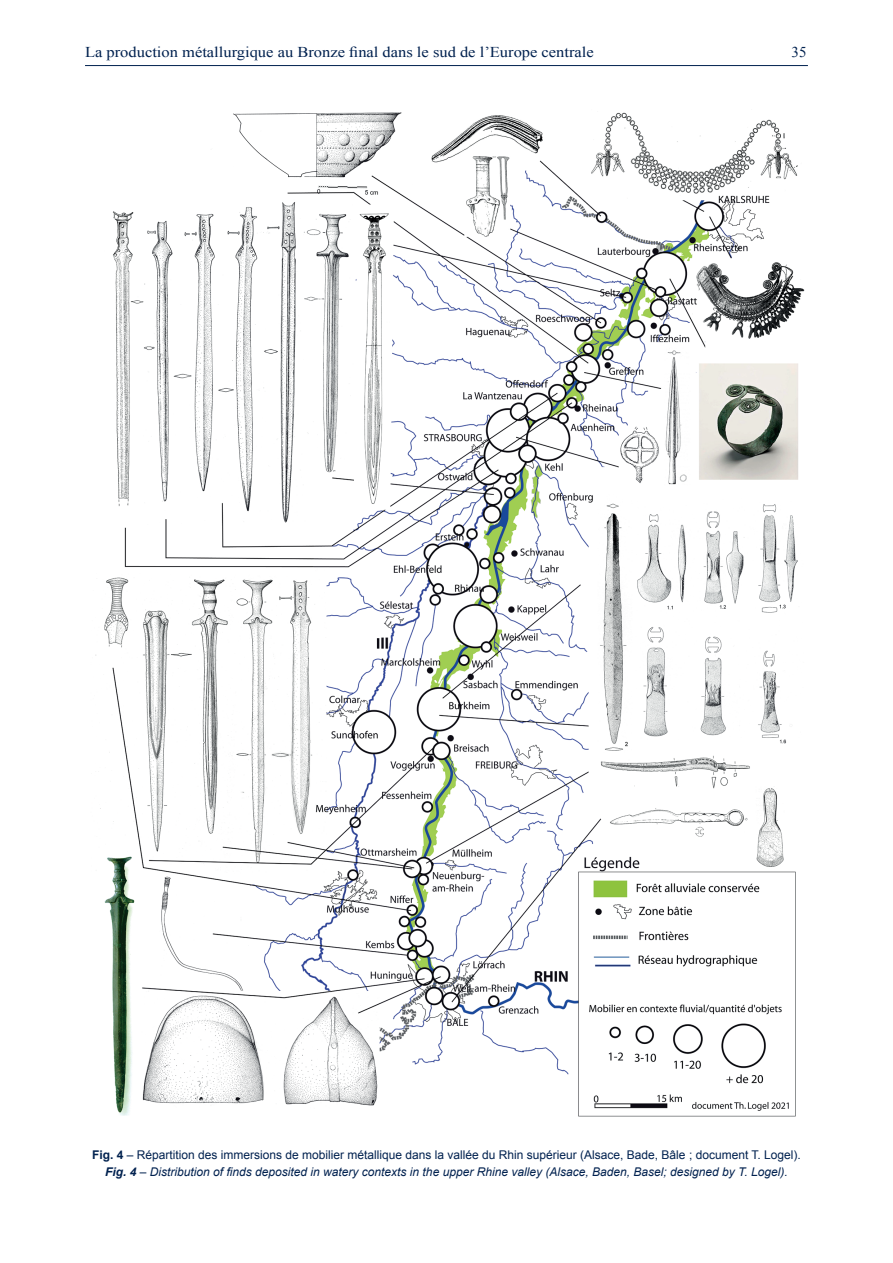
<style>
.page{position:relative;width:893px;height:1263px;background:#fff}
.page>*{position:absolute;margin:0;border:0;box-sizing:border-box;transform-origin:0 0}
.t1{font:15px "Times New Roman";color:#00214f;scale:1.1 1}
.t2{font:15px "Times New Roman";color:#00214f}
.t3{font:12px/16.5px "Arial";color:#00214f;text-align:center}
.s1{font-weight:700}
.s2{font-weight:700;font-style:italic}
.s3{font-style:italic}
</style>
<div class="page">
<hr style="left:85px;top:65px;width:723px;height:1px;background:#00214f">
<img style="left:95px;top:112px;width:710px;height:1005px">
<p class="t1" style="left:85px;top:42px;width:464px">La production métallurgique au Bronze final dans le sud de l’Europe centrale</p>
<p class="t2" style="left:792px;top:42px;width:16px">35</p>
<p class="t3" style="left:92px;top:1147px;width:710px"><span class="s1">Fig. 4</span> – Répartition des immersions de mobilier métallique dans la vallée du Rhin supérieur (Alsace, Bade, Bâle ; document T. Logel).<br><span class="s2">Fig. 4</span> <span class="s3">– Distribution of finds deposited in watery contexts in the upper Rhine valley (Alsace, Baden, Basel; designed by T. Logel).</span></p>
</div>
